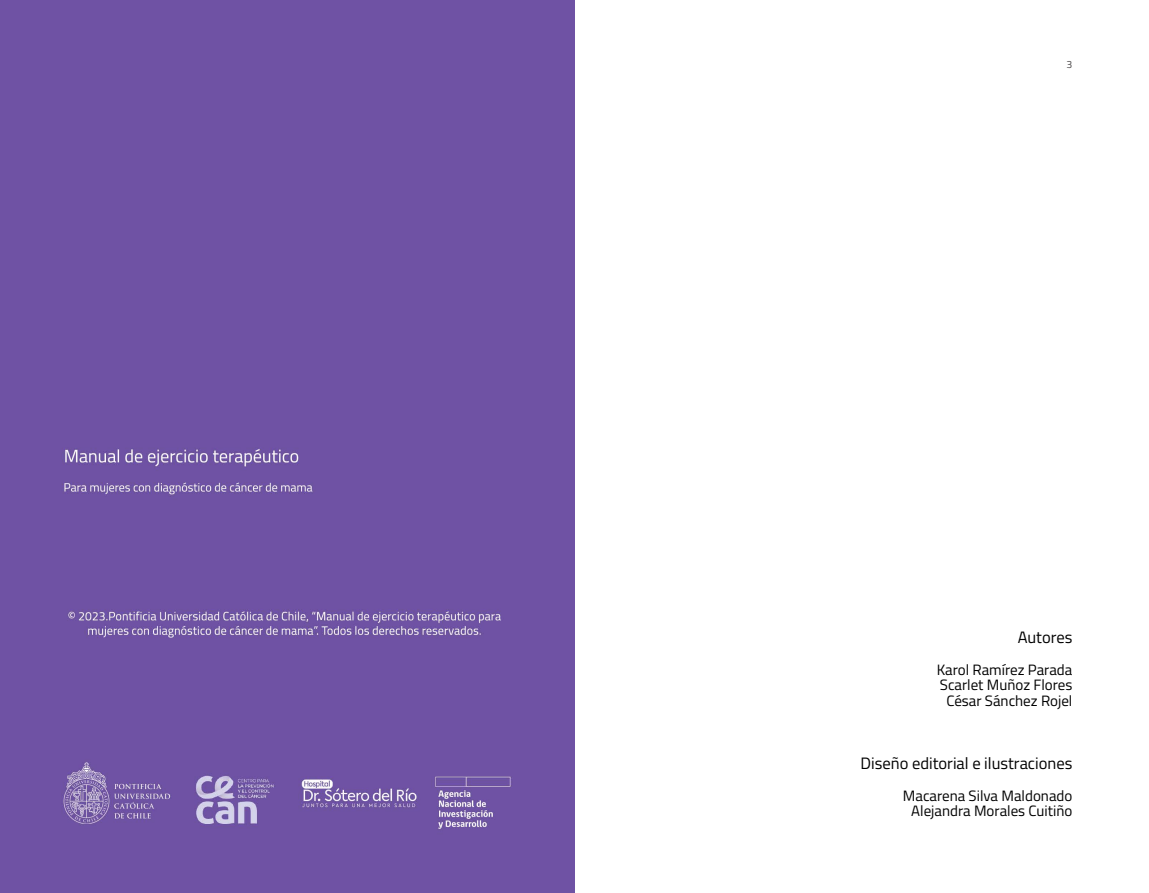
<style>
.page{position:relative;width:1149px;height:893px;background:#fff}
.page>*{position:absolute;margin:0;border:0;box-sizing:border-box;transform-origin:0 0}
.t1{font:16.5px "Titillium Web";color:#000}
.t2{font:15px/15.8px "Titillium Web";color:#000;text-align:right}
.t3{font:10.5px "Titillium Web";color:#4f4c4d}
</style>
<div class="page">
<div style="left:0;top:0;width:574px;height:893px;background:#6f52a4"></div>
<p class="t3" style="left:1066px;top:57px;width:7px">3</p>
<p class="t1" style="left:1017px;top:625px;width:56px">Autores</p>
<p class="t2" style="left:936px;top:661px;width:137px">Karol Ramírez Parada<br>Scarlet Muñoz Flores<br>César Sánchez Rojel</p>
<p class="t1" style="left:860px;top:751px;width:213px">Diseño editorial e ilustraciones</p>
<p class="t2" style="left:902px;top:787px;width:171px;text-align:center">Macarena Silva Maldonado<br>Alejandra Morales Cuitiño</p>
</div>
